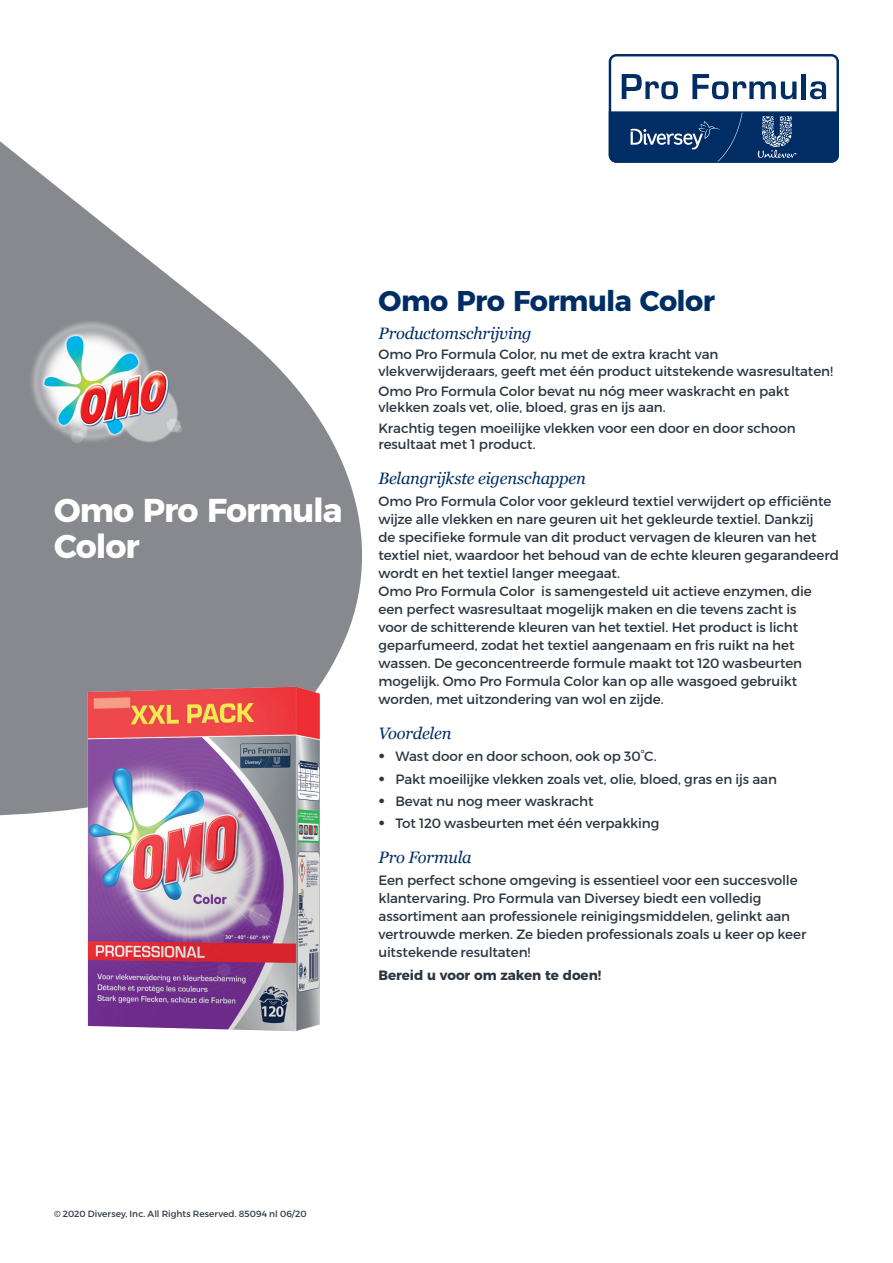
<style>
.page{position:relative;width:893px;height:1263px;background:#fff}
.page>*{position:absolute;margin:0;border:0;box-sizing:border-box;transform-origin:0 0}
.Main_Product_Head_Wh{font:700 33px/36px "Montserrat";letter-spacing:-.03em;color:#fff}
.Product_Head_Blue_Pa{font:700 28.5px "Montserrat";letter-spacing:-.02em;color:#002e64}
.Subheads_Blue{font:italic 16.5px "Georgia";letter-spacing:-.015em;color:#002e64}
.Text_Bullets{font:13.5px/18px "Montserrat";letter-spacing:-.005em;color:#2c3741}
.Text_Regular_No_Bull{font:13.5px/16.2px "Montserrat";letter-spacing:-.005em;color:#2c3741}
.Text_Bullets-2{font:700 13.5px "Montserrat";letter-spacing:-.005em;color:#2c3741}
.t1{font:9px "Montserrat";letter-spacing:.005em;color:#2c3741}
.s1{font-family:"Aaux Pro OT";font-size:15px}
</style>
<div class="page">
<svg style="left:0;top:141px;width:362px;height:677px;fill:#88898e"></svg>
<svg style="left:609px;top:54px;width:230px;height:109px"></svg>
<img style="left:0;top:292px;width:221px;height:191px">
<img style="left:88px;top:687px;width:232px;height:344px">
<p class="Main_Product_Head_Wh" style="left:54px;top:489px;width:290px">Omo Pro Formula<br>Color</p>
<p class="Product_Head_Blue_Pa" style="left:378px;top:277px;width:338px">Omo Pro Formula Color</p>
<p class="Subheads_Blue" style="left:378px;top:323px;width:155px">Productomschrijving</p>
<p class="Text_Regular_No_Bull" style="left:378px;top:346px;width:456px">Omo Pro Formula Color, nu met de extra kracht van vlekverwijderaars, geeft met één product uitstekende wasresultaten!</p>
<p class="Text_Regular_No_Bull" style="left:378px;top:383px;width:412px">Omo Pro Formula Color bevat nu nóg meer waskracht en pakt vlekken zoals vet, olie, bloed, gras en ijs aan.</p>
<p class="Text_Regular_No_Bull" style="left:378px;top:420px;width:419px">Krachtig tegen moeilijke vlekken voor een door en door schoon resultaat met 1 product.</p>
<p class="Subheads_Blue" style="left:378px;top:468px;width:209px">Belangrijkste eigenschappen</p>
<p class="Text_Bullets" style="left:378px;top:492px;width:462px">Omo Pro Formula Color voor gekleurd textiel verwijdert op efficiënte wijze alle vlekken en nare geuren uit het gekleurde textiel. Dankzij<br>de specifieke formule van dit product vervagen de kleuren van het textiel niet, waardoor het behoud van de echte kleuren gegarandeerd wordt en het textiel langer meegaat.<br>Omo Pro Formula Color is samengesteld uit actieve enzymen, die een perfect wasresultaat mogelijk maken en die tevens zacht is<br>voor de schitterende kleuren van het textiel. Het product is licht geparfumeerd, zodat het textiel aangenaam en fris ruikt na het wassen. De geconcentreerde formule maakt tot 120 wasbeurten mogelijk. Omo Pro Formula Color kan op alle wasgoed gebruikt worden, met uitzondering van wol en zijde.</p>
<p class="Subheads_Blue" style="left:378px;top:723px;width:75px">Voordelen</p>
<p class="Text_Bullets" style="left:378px;top:747px;width:280px"><span class="s1">•</span> Wast door en door schoon, ook op 30°C.</p>
<p class="Text_Bullets" style="left:378px;top:770px;width:400px"><span class="s1">•</span> Pakt moeilijke vlekken zoals vet, olie, bloed, gras en ijs aan</p>
<p class="Text_Bullets" style="left:378px;top:792px;width:217px"><span class="s1">•</span> Bevat nu nog meer waskracht</p>
<p class="Text_Bullets" style="left:378px;top:814px;width:282px"><span class="s1">•</span> Tot 120 wasbeurten met één verpakking</p>
<p class="Subheads_Blue" style="left:378px;top:847px;width:95px">Pro Formula</p>
<p class="Text_Bullets" style="left:378px;top:871px;width:429px">Een perfect schone omgeving is essentieel voor een succesvolle klantervaring. Pro Formula van Diversey biedt een volledig assortiment aan professionele reinigingsmiddelen, gelinkt aan vertrouwde merken. Ze bieden professionals zoals u keer op keer uitstekende resultaten!</p>
<p class="Text_Bullets-2" style="left:378px;top:964px;width:224px">Bereid u voor om zaken te doen!</p>
<p class="t1" style="left:54px;top:1209px;width:254px">© 2020 Diversey, Inc. All Rights Reserved. 85094 nl 06/20</p>
</div>
